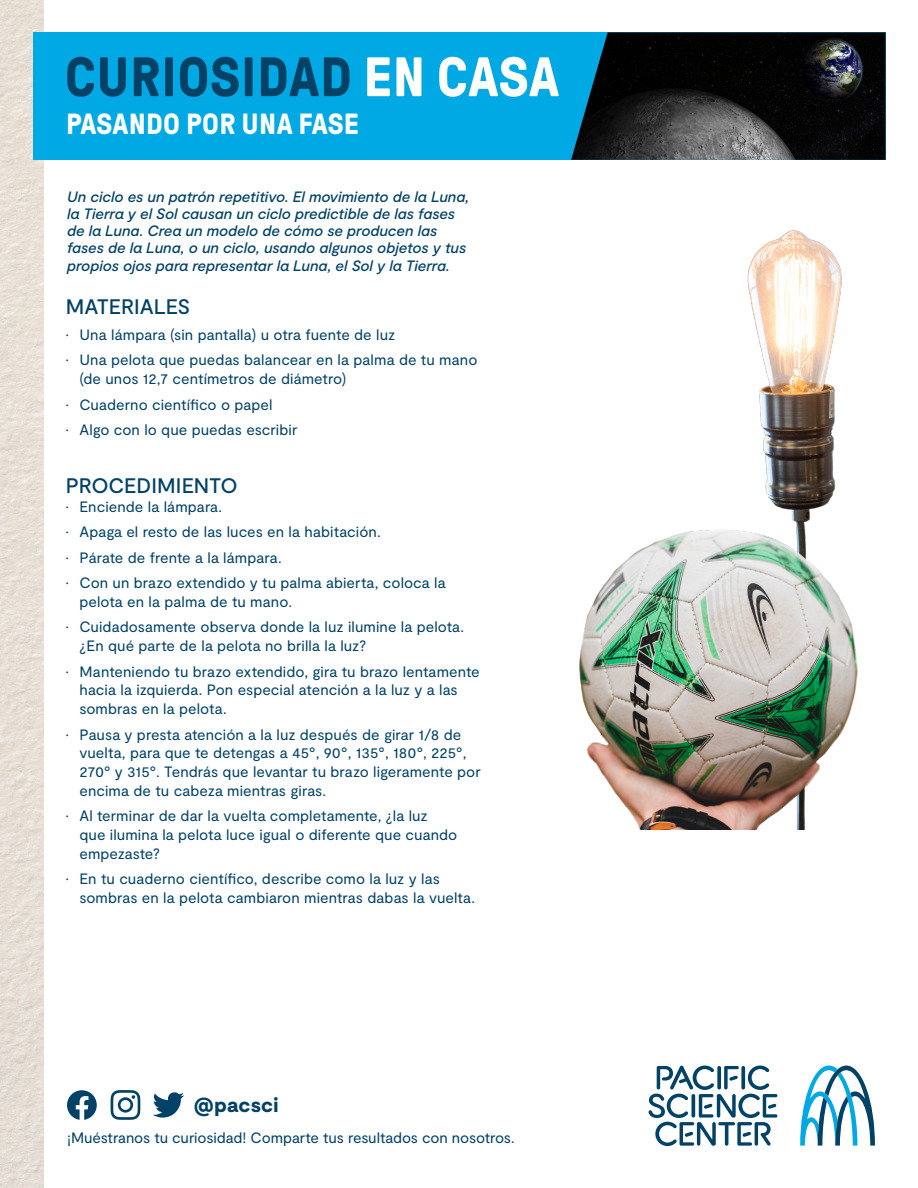
<style>
.page{position:relative;width:918px;height:1188px;background:#fff}
.page>*{position:absolute;margin:0;border:0;box-sizing:border-box;transform-origin:0 0}
.t1{font:700 55.5px "GT Pressura";letter-spacing:.01em;color:#024266}
.t2{font:700 29.1px "GT Pressura";letter-spacing:.01em;color:#fff}
.t3{font:500 21px "Moderat";letter-spacing:-.005em;color:#024266}
.t4{font:900 20.4px "Moderat";letter-spacing:.01em;color:#024266}
.t5{font:15px/18.8px "Moderat";letter-spacing:.005em;color:#024266}
.t6{font:italic 500 15px/17.1px "Moderat";letter-spacing:-.005em;color:#024266}
.s1{color:#fff}
</style>
<div class="page">
<img style="left:0;top:0;width:44px;height:1188px">
<div style="left:33px;top:32px;width:853px;height:128px;background:#00a8e4"></div>
<img style="left:571px;top:32px;width:315px;height:128px">
<svg style="left:800px;top:1066px;width:75px;height:80px"></svg>
<svg style="left:648px;top:1065px;width:129px;height:81px"></svg>
<svg style="left:153px;top:1092px;width:31px;height:26px"></svg>
<svg style="left:111px;top:1090px;width:29px;height:30px"></svg>
<svg style="left:67px;top:1090px;width:30px;height:30px"></svg>
<img style="left:747px;top:230px;width:95px;height:289px">
<img style="left:579px;top:519px;width:279px;height:311px">
<p class="t1" style="left:65px;top:47px;width:496px">CURIOSIDAD <span class="s1">EN CASA</span></p>
<h2 class="t2" style="left:66px;top:108px;width:294px">PASANDO POR UNA FASE</h2>
<p class="t6" style="left:67px;top:189px;width:404px">Un ciclo es un patrón repetitivo. El movimiento de la Luna, la Tierra y el Sol causan un ciclo predictible de las fases de la Luna. Crea un modelo de cómo se producen las fases de la Luna, o un ciclo, usando algunos objetos y tus propios ojos para representar la Luna, el Sol y la Tierra.</p>
<p class="t3" style="left:66px;top:295px;width:126px">MATERIALES</p>
<p class="t5" style="left:66px;top:326px;width:331px">• Una lámpara (sin pantalla) u otra fuente de luz</p>
<p class="t5" style="left:79px;top:351px;width:400px;text-indent:-14px">• Una pelota que puedas balancear en la palma de tu mano (de unos 12,7 centímetros de diámetro)</p>
<p class="t5" style="left:66px;top:395px;width:208px">• Cuaderno científico o papel</p>
<p class="t5" style="left:66px;top:421px;width:233px">• Algo con lo que puedas escribir</p>
<p class="t3" style="left:66px;top:473px;width:173px">PROCEDIMIENTO</p>
<p class="t5" style="left:66px;top:497px;width:158px">• Enciende la lámpara.</p>
<p class="t5" style="left:66px;top:523px;width:316px">• Apaga el resto de las luces en la habitación.</p>
<p class="t5" style="left:66px;top:548px;width:217px">• Párate de frente a la lámpara.</p>
<p class="t5" style="left:79px;top:574px;width:368px;text-indent:-14px">• Con un brazo extendido y tu palma abierta, coloca la pelota en la palma de tu mano.</p>
<p class="t5" style="left:79px;top:618px;width:386px;text-indent:-14px">• Cuidadosamente observa donde la luz ilumine la pelota. ¿En qué parte de la pelota no brilla la luz?</p>
<p class="t5" style="left:79px;top:662px;width:402px;text-indent:-14px">• Manteniendo tu brazo extendido, gira tu brazo lentamente hacia la izquierda. Pon especial atención a la luz y a las sombras en la pelota.</p>
<p class="t5" style="left:79px;top:725px;width:403px;text-indent:-14px">• Pausa y presta atención a la luz después de girar 1/8 de vuelta, para que te detengas a 45°, 90°, 135°, 180°, 225°, 270° y 315°. Tendrás que levantar tu brazo ligeramente por encima de tu cabeza mientras giras.</p>
<p class="t5" style="left:79px;top:807px;width:379px;text-indent:-14px">• Al terminar de dar la vuelta completamente, ¿la luz que ilumina la pelota luce igual o diferente que cuando empezaste?</p>
<p class="t5" style="left:79px;top:870px;width:397px;text-indent:-14px">• En tu cuaderno científico, describe como la luz y las sombras en la pelota cambiaron mientras dabas la vuelta.</p>
<p class="t4" style="left:194px;top:1093px;width:86px">@pacsci</p>
<p class="t5" style="left:67px;top:1129px;width:449px">¡Muéstranos tu curiosidad! Comparte tus resultados con nosotros.</p>
</div>
